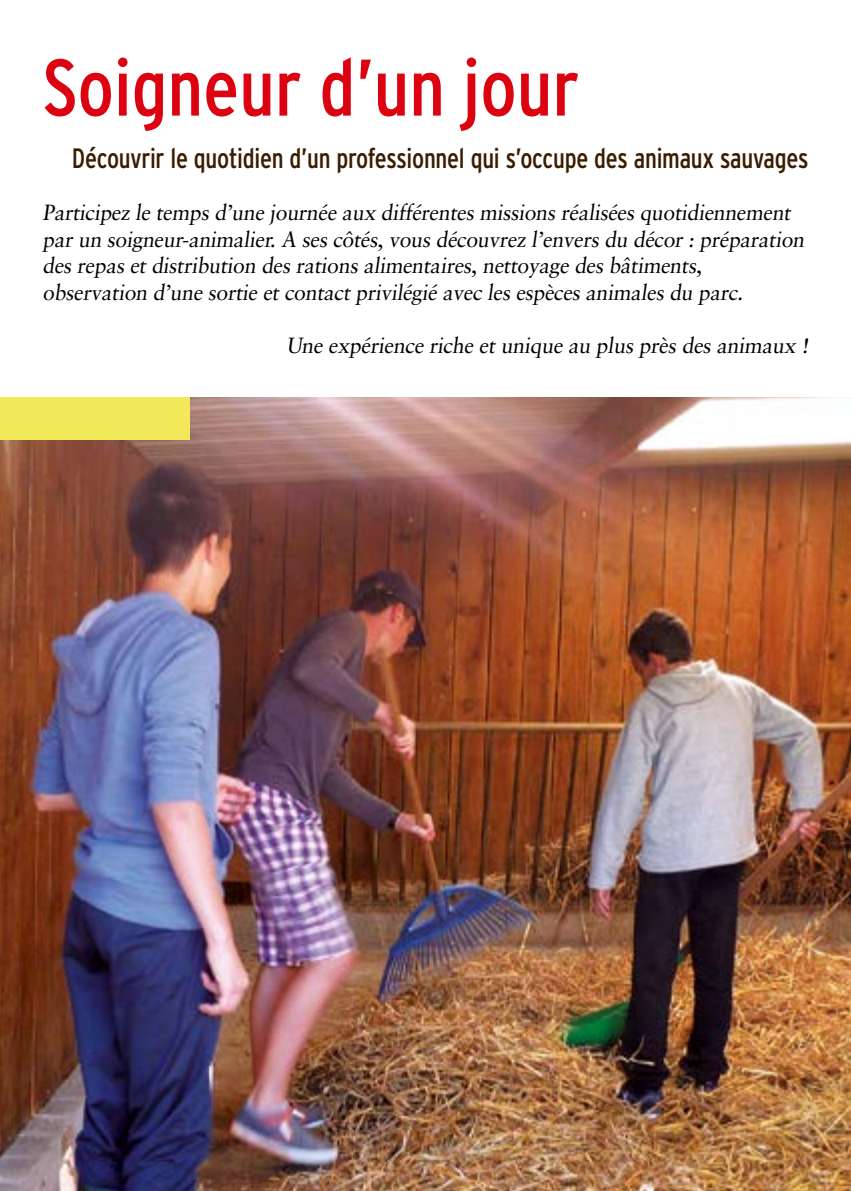
<style>
.page{position:relative;width:851px;height:1191px;background:#fff}
.page>*{position:absolute;margin:0;border:0;box-sizing:border-box;transform-origin:0 0}
.t1{font:condensed 80px "Interstate";color:#dc0210}
.t2{font:condensed 28px "Interstate";letter-spacing:-.01em;color:#3a1c00;scale:.95 1}
.t3{font:22px/26.4px "Sabon";color:#000;scale:.96 1}
.t4{font:22px "Sabon";color:#000}
</style>
<div class="page">
<img style="left:0;top:397px;width:850px;height:794px">
<div style="left:0;top:397px;width:189px;height:42px;background:#f1e95a"></div>
<h1 class="t1" style="left:43px;top:43px;width:538px">Soigneur d’un jour</h1>
<p class="t2" style="left:72px;top:142px;width:776px">Découvrir le quotidien d’un professionnel qui s’occupe des animaux sauvages</p>
<p class="t3" style="left:43px;top:199px;width:798px">Participez le temps d’une journée aux différentes missions réalisées quotidiennement par un soigneur-animalier. A ses côtés, vous découvrez l’envers du décor : préparation des repas et distribution des rations alimentaires, nettoyage des bâtiments, observation d’une sortie et contact privilégié avec les espèces animales du parc.</p>
<p class="t4" style="left:286px;top:332px;width:527px">Une expérience riche et unique au plus près des animaux !</p>
</div>
